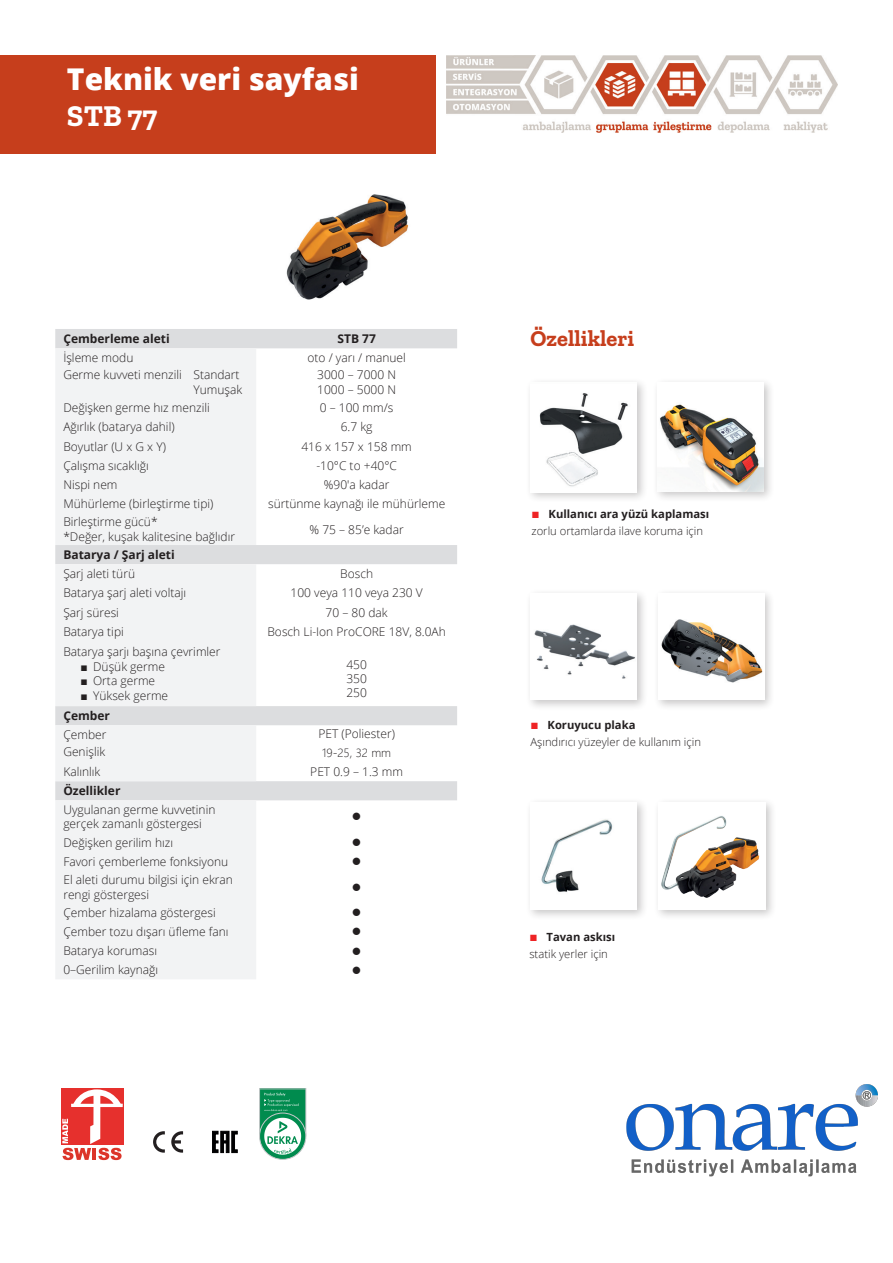
<style>
.page{position:relative;width:893px;height:1263px;background:#fff}
.page>*{position:absolute;margin:0;border:0;box-sizing:border-box;transform-origin:0 0}
.t1{font:800 30px "Open Sans";color:#fff}
.t2{font:700 30px "Zilla Slab";color:#fff}
.t3{font:700 22.5px "Zilla Slab";color:#c63e1c}
.t4{font:12.75px "Wingdings";color:#231f20}
.t5{font:300 12px/14.4px "Open Sans";color:#231f20}
.t6{font:700 12px "Open Sans";color:#231f20}
.t7{font:300 12px "Yu Gothic UI";color:#231f20}
.t8{font:300 11.25px "Open Sans";color:#231f20}
.t9{font:700 11.25px "Open Sans";color:#231f20}
.s1{font-family:"Arial";font-weight:400}
.s2{font-family:"Arial";font-weight:400;font-size:13.5px;color:#ee2325}
</style>
<div class="page">
<img style="left:286px;top:194px;width:123px;height:106px">
<div style="left:525px;top:797px;width:123px;height:124px;background:#231f20;opacity:.25"></div>
<div style="left:530px;top:803px;width:107px;height:107px;background:#fff"></div>
<img style="left:541px;top:819px;width:72px;height:73px">
<div style="left:653px;top:797px;width:123px;height:124px;background:#231f20;opacity:.25"></div>
<div style="left:658px;top:803px;width:107px;height:107px;background:#fff"></div>
<img style="left:661px;top:816px;width:99px;height:82px">
<div style="left:525px;top:588px;width:123px;height:123px;background:#231f20;opacity:.25"></div>
<img style="left:530px;top:594px;width:107px;height:106px">
<div style="left:653px;top:588px;width:122px;height:123px;background:#231f20;opacity:.25"></div>
<img style="left:658px;top:594px;width:106px;height:106px">
<div style="left:525px;top:377px;width:123px;height:126px;background:#231f20;opacity:.25"></div>
<img style="left:530px;top:383px;width:107px;height:109px">
<div style="left:653px;top:377px;width:122px;height:126px;background:#231f20;opacity:.25"></div>
<img style="left:658px;top:383px;width:106px;height:108px">
<svg style="left:62px;top:1089px;width:61px;height:71px"></svg>
<svg style="left:153px;top:1131px;width:30px;height:22px"></svg>
<svg style="left:212px;top:1131px;width:25px;height:22px"></svg>
<div style="left:260px;top:1113px;width:46px;height:46px;background:#008b4e;border-radius:50%"></div>
<svg style="left:259px;top:1089px;width:47px;height:66px"></svg>
<div style="left:0;top:55px;width:436px;height:99px;background:#c63e1c"></div>
<svg style="left:55px;top:329px;width:402px;height:471px"></svg>
<svg style="left:55px;top:348px;width:201px;height:631px;fill:#f2f3f4"></svg>
<img style="left:446px;top:56px;width:392px;height:77px">
<img style="left:626px;top:1085px;width:251px;height:91px">
<h1 class="t1" style="left:67px;top:56px;width:293px">Teknik veri sayfasi</h1>
<h1 class="t2" style="left:67px;top:98px;width:92px">STB 77</h1>
<p class="t6" style="left:63px;top:330px;width:108px">Çemberleme aleti</p>
<p class="t6" style="left:337px;top:330px;width:40px">STB 77</p>
<p class="t5" style="left:63px;top:350px;width:72px">İşleme modu</p>
<p class="t5" style="left:307px;top:350px;width:100px">oto / yarı / manuel</p>
<p class="t5" style="left:63px;top:368px;width:180px;text-align:right">Germe kuvveti menzili Standart<br>Yumuşak</p>
<p class="t5" style="left:317px;top:368px;width:80px">3000 – 7000 N<br>1000 – 5000 N</p>
<p class="t5" style="left:63px;top:400px;width:148px">Değişken germe hız menzili</p>
<p class="t5" style="left:320px;top:400px;width:75px">0 – 100 mm/s</p>
<p class="t5" style="left:63px;top:420px;width:113px">Ağırlık (batarya dahil)</p>
<p class="t5" style="left:341px;top:420px;width:33px">6.7 kg</p>
<p class="t5" style="left:63px;top:439px;width:104px">Boyutlar (U x G x Y)</p>
<p class="t5" style="left:301px;top:439px;width:112px">416 x 157 x 158 mm</p>
<p class="t5" style="left:63px;top:458px;width:87px">Çalışma sıcaklığı</p>
<p class="t5" style="left:316px;top:458px;width:82px">-10°C to +40°C</p>
<p class="t5" style="left:63px;top:477px;width:56px">Nispi nem</p>
<p class="t5" style="left:324px;top:477px;width:67px">%90'a kadar</p>
<p class="t5" style="left:63px;top:496px;width:152px">Mühürleme (birleştirme tipi)</p>
<p class="t5" style="left:268px;top:496px;width:179px">sürtünme kaynağı ile mühürleme</p>
<p class="t5" style="left:63px;top:514px;width:173px">Birleştirme gücü*<br>*Değer, kuşak kalitesine bağlıdır</p>
<p class="t5" style="left:310px;top:522px;width:96px">% 75 – 85’e kadar</p>
<p class="t6" style="left:63px;top:546px;width:113px">Batarya / Şarj aleti</p>
<p class="t5" style="left:63px;top:566px;width:73px">Şarj aleti türü</p>
<p class="t5" style="left:340px;top:566px;width:34px">Bosch</p>
<p class="t5" style="left:63px;top:585px;width:124px">Batarya şarj aleti voltajı</p>
<p class="t5" style="left:291px;top:585px;width:134px">100 veya 110 veya 230 V</p>
<p class="t5" style="left:63px;top:605px;width:57px">Şarj süresi</p>
<p class="t5" style="left:326px;top:605px;width:64px">70 – 80 dak</p>
<p class="t5" style="left:63px;top:624px;width:62px">Batarya tipi</p>
<p class="t5" style="left:267px;top:624px;width:180px">Bosch Li-Ion ProCORE 18V, 8.0Ah</p>
<p class="t5" style="left:63px;top:644px;width:159px">Batarya şarjı başına çevrimler</p>
<p class="t5" style="left:80px;top:659px;width:86px"><span class="s1">■</span> Düşük germe</p>
<p class="t5" style="left:80px;top:673px;width:76px"><span class="s1">■</span> Orta germe</p>
<p class="t5" style="left:80px;top:688px;width:89px"><span class="s1">■</span> Yüksek germe</p>
<p class="t5" style="left:346px;top:657px;width:22px;text-align:justify">450<br>350<br>250</p>
<p class="t6" style="left:63px;top:707px;width:48px">Çember</p>
<p class="t5" style="left:63px;top:725px;width:45px;line-height:17.7px">Çember<br>Genişlik</p>
<p class="t5" style="left:63px;top:764px;width:39px">Kalınlık</p>
<p class="t5" style="left:318px;top:726px;width:78px">PET (Poliester)</p>
<p class="t7" style="left:322px;top:741px;width:70px">19-25, 32 mm</p>
<p class="t5" style="left:310px;top:764px;width:94px">PET 0.9 – 1.3 mm</p>
<p class="t6" style="left:63px;top:782px;width:59px">Özellikler</p>
<p class="t5" style="left:63px;top:802px;width:154px">Uygulanan germe kuvvetinin gerçek zamanlı göstergesi</p>
<p class="t4" style="left:352px;top:810px;width:11px">●</p>
<p class="t5" style="left:63px;top:835px;width:111px">Değişken gerilim hızı</p>
<p class="t4" style="left:352px;top:835px;width:11px">●</p>
<p class="t5" style="left:63px;top:854px;width:166px">Favori çemberleme fonksiyonu</p>
<p class="t4" style="left:352px;top:854px;width:11px">●</p>
<p class="t5" style="left:63px;top:872px;width:171px">El aleti durumu bilgisi için ekran rengi göstergesi</p>
<p class="t4" style="left:352px;top:880px;width:11px">●</p>
<p class="t5" style="left:63px;top:905px;width:154px">Çember hizalama göstergesi</p>
<p class="t4" style="left:352px;top:906px;width:11px">●</p>
<p class="t5" style="left:63px;top:924px;width:167px">Çember tozu dışarı üfleme fanı</p>
<p class="t4" style="left:352px;top:925px;width:11px">●</p>
<p class="t5" style="left:63px;top:943px;width:95px">Batarya koruması</p>
<p class="t4" style="left:352px;top:944px;width:11px">●</p>
<p class="t5" style="left:63px;top:962px;width:96px">0–Gerilim kaynağı</p>
<p class="t4" style="left:352px;top:963px;width:11px">●</p>
<h2 class="t3" style="left:530px;top:325px;width:105px">Özellikleri</h2>
<p class="t9" style="left:531px;top:506px;width:179px"><span class="s2">■</span> Kullanıcı ara yüzü kaplaması</p>
<p class="t8" style="left:532px;top:523px;width:173px">zorlu ortamlarda ilave koruma için</p>
<p class="t9" style="left:530px;top:717px;width:106px"><span class="s2">■</span> Koruyucu plaka</p>
<p class="t8" style="left:530px;top:734px;width:172px">Aşındırıcı yüzeyler de kullanım için</p>
<p class="t9" style="left:529px;top:929px;width:87px"><span class="s2">■</span> Tavan askısı</p>
<p class="t8" style="left:529px;top:946px;width:80px">statik yerler için</p>
</div>
